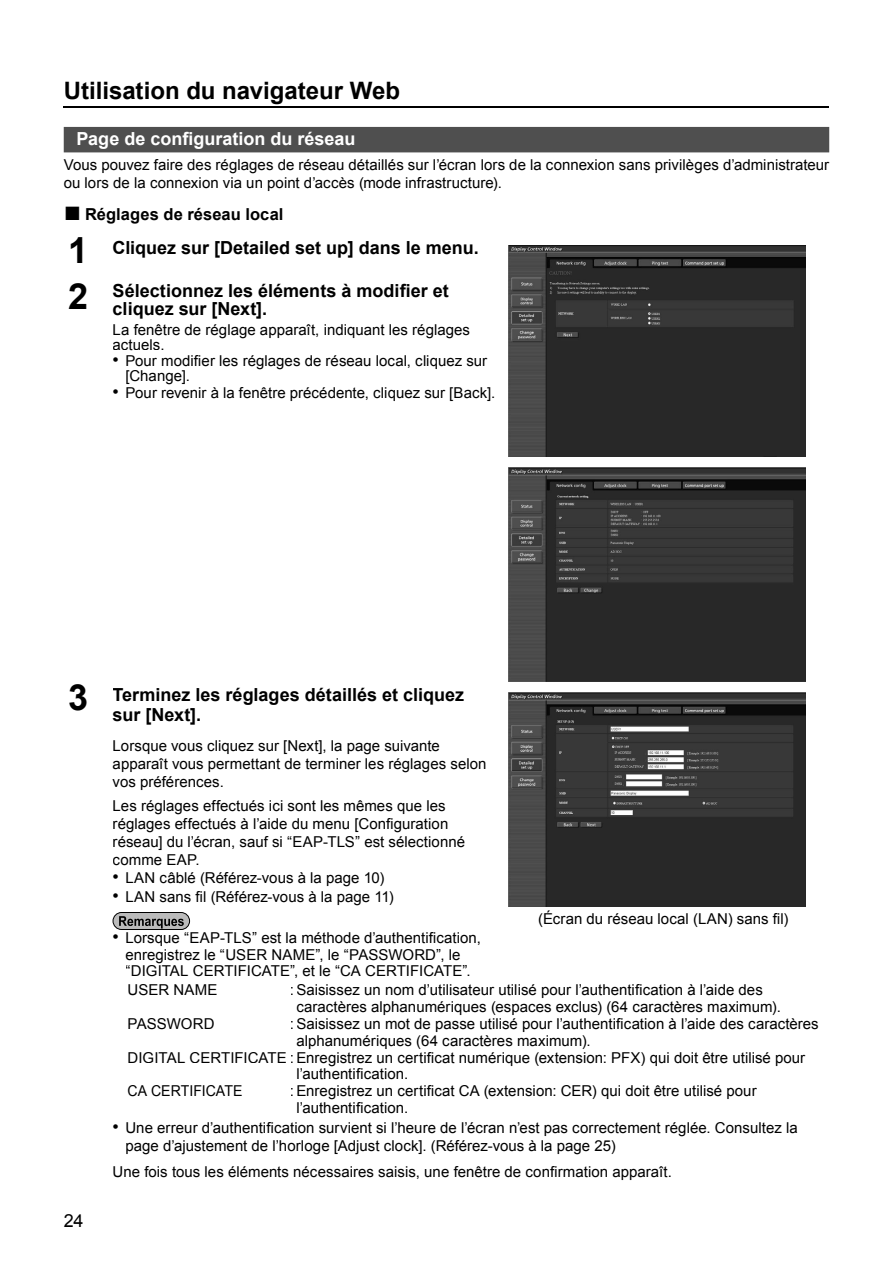
<style>
.page{position:relative;width:893px;height:1263px;background:#fff}
.page>*{position:absolute;margin:0;border:0;box-sizing:border-box;transform-origin:0 0}
.t1{font:700 24px "Arial";color:#000}
.t2{font:700 18px/18px "Arial";color:#000}
.t3{font:700 18px "Arial";color:#fff}
.t4{font:18px "Arial";color:#000}
.t5{font:700 16.5px "Arial";letter-spacing:.005em;color:#000}
.t6{font:15px/18px "Arial";color:#000}
.t7{font:15px "Arial";color:#000;scale:.94 1}
.s1{font-weight:400;font-size:28.8px}
.s2{font-size:36px}
.s3{font-size:18px}
</style>
<div class="page">
<hr style="left:64px;top:106px;width:765px;height:2px;background:#000">
<div style="left:64px;top:127px;width:765px;height:25px;background:#4f4f4f"></div>
<img style="left:508px;top:246px;width:298px;height:210px">
<img style="left:508px;top:467px;width:298px;height:215px">
<div style="left:113px;top:913px;width:77px;height:17px;background:#bbb;border-radius:9px"></div>
<div style="left:113px;top:912px;width:77px;height:18px;border:1px solid #000;border-radius:9px"></div>
<svg style="left:119px;top:916px;width:65px;height:13px"></svg>
<img style="left:508px;top:692px;width:298px;height:214px">
<h1 class="t1" style="left:64px;top:77px;width:338px">Utilisation du navigateur Web</h1>
<p class="t3" style="left:76px;top:129px;width:280px">Page de configuration du réseau</p>
<p class="t6" style="left:64px;top:155px;width:767px">Vous pouvez faire des réglages de réseau détaillés sur l’écran lors de la connexion sans privilèges d’administrateur ou lors de la connexion via un point d’accès (mode infrastructure).</p>
<p class="t5" style="left:64px;top:205px;width:221px"><span class="s1">■</span> Réglages de réseau local</p>
<p class="t2" style="left:68px;top:239px;width:412px"><span class="s2">1</span> Cliquez sur [Detailed set up] dans le menu.</p>
<p class="t2" style="left:68px;top:282px;width:382px;text-indent:45px">Sélectionnez les éléments à modifier et<br><sup>2</sup> cliquez sur [Next].</p>
<p class="t6" style="left:113px;top:322px;width:359px;line-height:15px">La fenêtre de réglage apparaît, indiquant les réglages actuels.</p>
<p class="t6" style="left:125px;top:353px;width:363px;line-height:15px;text-indent:-13px"><span class="s3">•</span> Pour modifier les réglages de réseau local, cliquez sur [Change].</p>
<p class="t6" style="left:113px;top:384px;width:384px"><span class="s3">•</span> Pour revenir à la fenêtre précédente, cliquez sur [Back].</p>
<p class="t2" style="left:113px;top:685px;width:353px;line-height:19.5px;text-indent:-45px"><span class="s2">3</span> Terminez les réglages détaillés et cliquez sur [Next].</p>
<p class="t6" style="left:113px;top:737px;width:375px">Lorsque vous cliquez sur [Next], la page suivante apparaît vous permettant de terminer les réglages selon vos préférences.</p>
<p class="t6" style="left:113px;top:797px;width:354px">Les réglages effectués ici sont les mêmes que les réglages effectués à l’aide du menu [Configuration réseau] du l’écran, sauf si “EAP-TLS” est sélectionné comme EAP.</p>
<p class="t6" style="left:113px;top:869px;width:273px"><span class="s3">•</span> LAN câblé (Référez-vous à la page 10)</p>
<p class="t6" style="left:113px;top:888px;width:283px"><span class="s3">•</span> LAN sans fil (Référez-vous à la page 11)</p>
<p class="t6" style="left:113px;top:930px;width:370px;line-height:16.5px;text-align:center"><span class="s3">•</span> Lorsque “EAP-TLS” est la méthode d’authentification, enregistrez le “USER NAME”, le “PASSWORD”, le “DIGITAL CERTIFICATE”, et le “CA CERTIFICATE”.</p>
<p class="t6" style="left:538px;top:910px;width:252px">(Écran du réseau local (LAN) sans fil)</p>
<p class="t4" style="left:64px;top:1211px;width:21px">24</p>
<p class="t6" style="left:128px;top:981px;width:91px">USER NAME</p>
<p class="t6" style="left:296px;top:982px;width:486px;line-height:16.5px;text-indent:-7px">: Saisissez un nom d’utilisateur utilisé pour l’authentification à l’aide des caractères alphanumériques (espaces exclus) (64 caractères maximum).</p>
<p class="t6" style="left:128px;top:1015px;width:89px">PASSWORD</p>
<p class="t6" style="left:290px;top:1015px;width:530px">: Saisissez un mot de passe utilisé pour l’authentification à l’aide des caractères</p>
<p class="t6" style="left:296px;top:1031px;width:296px">alphanumériques (64 caractères maximum).</p>
<p class="t6" style="left:128px;top:1048px;width:679px">DIGITAL CERTIFICATE : Enregistrez un certificat numérique (extension: PFX) qui doit être utilisé pour</p>
<p class="t6" style="left:296px;top:1065px;width:113px">l’authentification.</p>
<p class="t7" style="left:128px;top:1083px;width:124px">CA CERTIFICATE</p>
<p class="t6" style="left:296px;top:1083px;width:462px;line-height:16.5px;text-indent:-7px">: Enregistrez un certificat CA (extension: CER) qui doit être utilisé pour l’authentification.</p>
<p class="t6" style="left:125px;top:1119px;width:674px;text-indent:-13px"><span class="s3">•</span> Une erreur d’authentification survient si l’heure de l’écran n’est pas correctement réglée. Consultez la page d’ajustement de l’horloge [Adjust clock]. (Référez-vous à la page 25)</p>
<p class="t6" style="left:113px;top:1163px;width:561px">Une fois tous les éléments nécessaires saisis, une fenêtre de confirmation apparaît.</p>
</div>
